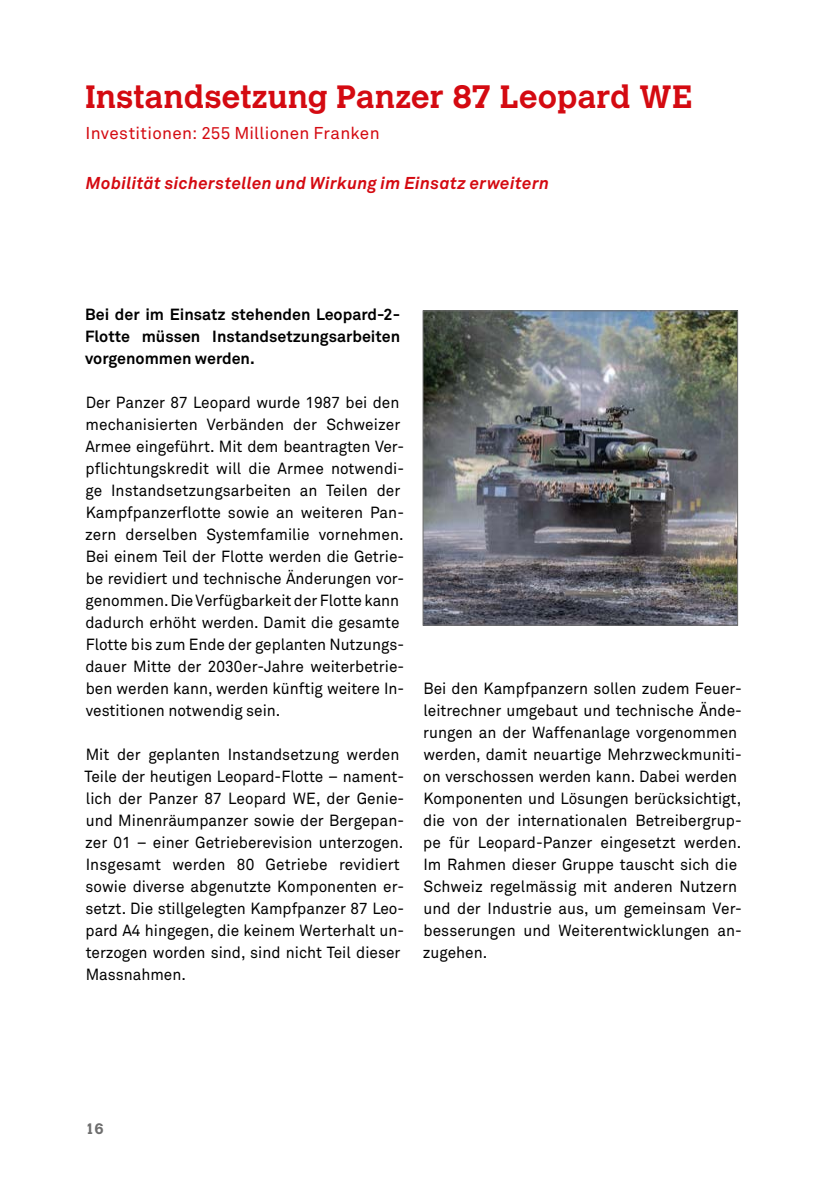
<style>
.page{position:relative;width:840px;height:1191px;background:#fff}
.page>*{position:absolute;margin:0;border:0;box-sizing:border-box;transform-origin:0 0}
.Titel{font:700 32px "Calvert";letter-spacing:.01em;color:#d40a11}
.Untertitel{font:italic 700 17px "Akkurat Pro";letter-spacing:.02em;color:#d40a11}
.Untertitel-2{font:17px "Akkurat Pro";letter-spacing:.02em;color:#d40a11}
.Grundschrift{font:16px/22px "Akkurat Pro";color:#000;scale:.96 1}
.Lead{font:700 16px/22px "Akkurat Pro";color:#000;text-align:justify}
.t1{font:700 15px "Calvert";color:#6e6e6e}
</style>
<div class="page">
<img style="left:424px;top:313px;width:311px;height:310px">
<div style="left:422px;top:311px;width:315px;height:314px;border:1px solid #6e6e6e"></div>
<p class="Titel" style="left:85px;top:76px;width:608px">Instandsetzung Panzer 87 Leopard WE</p>
<p class="Untertitel-2" style="left:86px;top:123px;width:295px">Investitionen: 255 Millionen Franken</p>
<p class="Untertitel" style="left:86px;top:172px;width:464px">Mobilität sicherstellen und Wirkung im Einsatz erweitern</p>
<p class="Lead" style="left:85px;top:303px;width:316px">Bei der im Einsatz stehenden Leopard-2- Flotte müssen Instandsetzungsarbeiten vorgenommen werden.</p>
<p class="Grundschrift" style="left:85px;top:392px;width:333px">Der Panzer 87 Leopard wurde 1987 bei den mechanisierten Verbänden der Schweizer Armee eingeführt. Mit dem beantragten Ver&shy;pflichtungskredit will die Armee notwendi&shy;ge Instandsetzungsarbeiten an Teilen der Kampfpanzerflotte sowie an weiteren Pan&shy;zern derselben Systemfamilie vornehmen.<br>Bei einem Teil der Flotte werden die Getrie&shy;be revidiert und technische Änderungen vor&shy;genommen. Die Verfügbarkeit der Flotte kann dadurch erhöht werden. Damit die gesamte Flotte bis zum Ende der geplanten Nutzungs&shy;dauer Mitte der 2030er-Jahre weiterbetrie&shy;ben werden kann, werden künftig weitere In&shy;vestitionen notwendig sein.</p>
<p class="Grundschrift" style="left:84px;top:744px;width:334px">Mit der geplanten Instandsetzung werden Teile der heutigen Leopard-Flotte – nament&shy;lich der Panzer 87 Leopard WE, der Genie&shy;und Minenräumpanzer sowie der Bergepan&shy;zer 01 – einer Getrieberevision unterzogen.<br>Insgesamt werden 80 Getriebe revidiert sowie diverse abgenutzte Komponenten er&shy;setzt. Die stillgelegten Kampfpanzer 87 Leo&shy;pard A4 hingegen, die keinem Werterhalt un&shy;terzogen worden sind, sind nicht Teil dieser Massnahmen.</p>
<p class="Grundschrift" style="left:422px;top:678px;width:333px">Bei den Kampfpanzern sollen zudem Feuer&shy;leitrechner umgebaut und technische Ände&shy;rungen an der Waffenanlage vorgenommen werden, damit neuartige Mehrzweckmuniti&shy;on verschossen werden kann. Dabei werden Komponenten und Lösungen berücksichtigt, die von der internationalen Betreibergrup&shy;pe für Leopard-Panzer eingesetzt werden.<br>Im Rahmen dieser Gruppe tauscht sich die Schweiz regelmässig mit anderen Nutzern und der Industrie aus, um gemeinsam Ver&shy;besserungen und Weiterentwicklungen an&shy;zugehen.</p>
<p class="t1" style="left:85px;top:1119px;width:20px">16</p>
</div>
